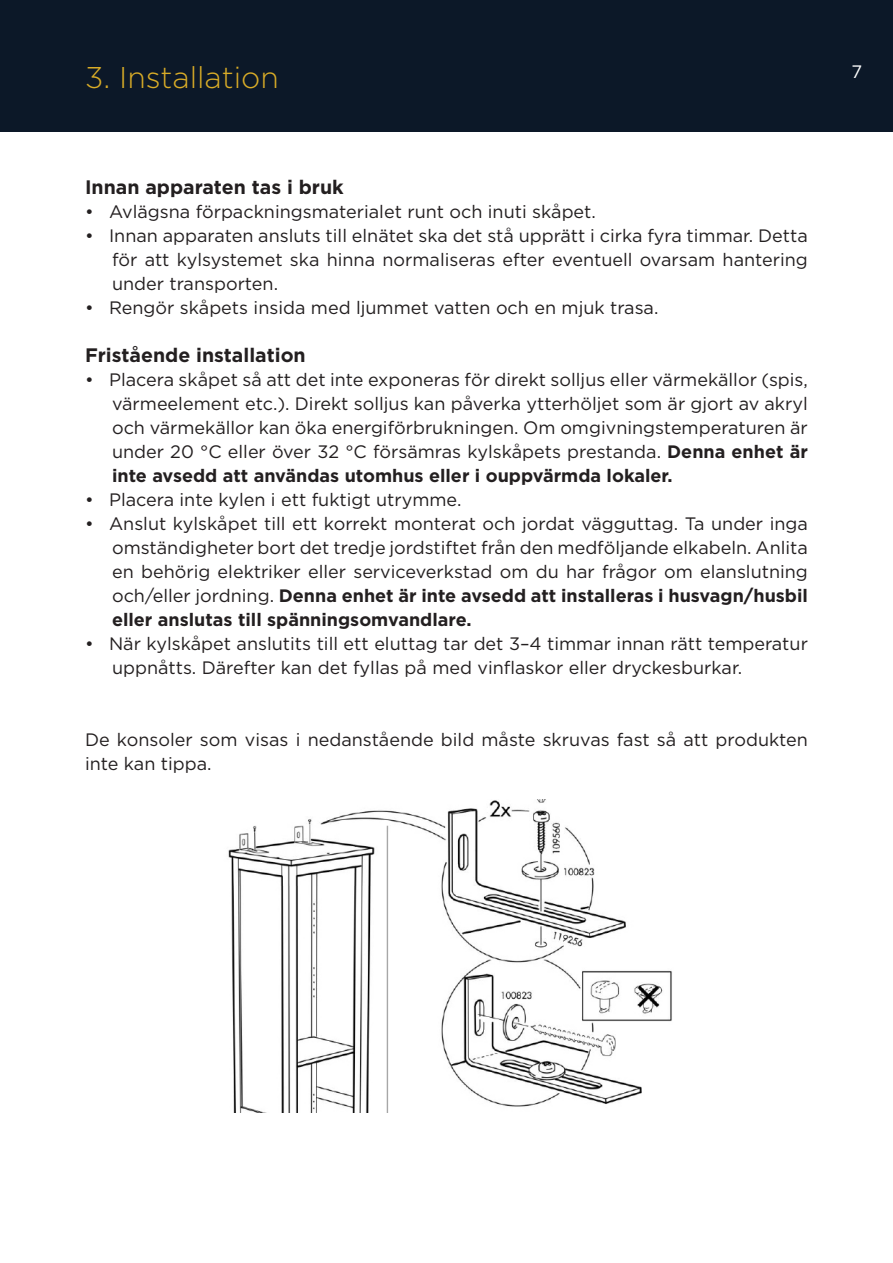
<style>
.page{position:relative;width:893px;height:1263px;background:#fff}
.page>*{position:absolute;margin:0;border:0;box-sizing:border-box;transform-origin:0 0}
.Sidetittel{font:300 30px "Gotham";color:#d9ac27}
.Mellomtittel{font:700 19.5px "Gotham";color:#231f20}
.Brødtekst{font:18px/24px "Gotham";color:#231f20;text-align:justify}
.t1{font:18px "Gotham";color:#fff}
.s1{font-weight:700}
</style>
<div class="page">
<div style="left:0;top:0;width:893px;height:132px;background:#0c1828"></div>
<img style="left:228px;top:799px;width:444px;height:314px">
<p class="Sidetittel" style="left:85px;top:58px;width:195px">3. Installation</p>
<p class="Mellomtittel" style="left:85px;top:174px;width:260px">Innan apparaten tas i bruk</p>
<p class="Brødtekst" style="left:85px;top:199px;width:512px">• Avlägsna förpackningsmaterialet runt och inuti skåpet.</p>
<p class="Brødtekst" style="left:112px;top:223px;width:697px;text-indent:-27px">• Innan apparaten ansluts till elnätet ska det stå upprätt i cirka fyra timmar. Detta för att kylsystemet ska hinna normaliseras efter eventuell ovarsam hantering under transporten.</p>
<p class="Brødtekst" style="left:85px;top:295px;width:575px">• Rengör skåpets insida med ljummet vatten och en mjuk trasa.</p>
<p class="Mellomtittel" style="left:85px;top:342px;width:222px">Fristående installation</p>
<p class="Brødtekst" style="left:112px;top:367px;width:697px;text-indent:-27px">• Placera skåpet så att det inte exponeras för direkt solljus eller värmekällor (spis, värmeelement etc.). Direkt solljus kan påverka ytterhöljet som är gjort av akryl och värmekällor kan öka energiförbrukningen. Om omgivningstemperaturen är under 20 °C eller över 32 °C försämras kylskåpets prestanda. <span class="s1">Denna enhet är inte avsedd att användas utomhus eller i ouppvärmda lokaler.</span></p>
<p class="Brødtekst" style="left:85px;top:487px;width:378px">• Placera inte kylen i ett fuktigt utrymme.</p>
<p class="Brødtekst" style="left:112px;top:511px;width:697px;text-indent:-27px">• Anslut kylskåpet till ett korrekt monterat och jordat vägguttag. Ta under inga omständigheter bort det tredje jordstiftet från den medföljande elkabeln. Anlita en behörig elektriker eller serviceverkstad om du har frågor om elanslutning och/eller jordning. <span class="s1">Denna enhet är inte avsedd att installeras i husvagn/husbil eller anslutas till spänningsomvandlare.</span></p>
<p class="Brødtekst" style="left:112px;top:631px;width:697px;text-indent:-27px">• När kylskåpet anslutits till ett eluttag tar det 3–4 timmar innan rätt temperatur uppnåtts. Därefter kan det fyllas på med vinflaskor eller dryckesburkar.</p>
<p class="Brødtekst" style="left:85px;top:727px;width:724px">De konsoler som visas i nedanstående bild måste skruvas fast så att produkten inte kan tippa.</p>
<p class="t1" style="left:851px;top:60px;width:12px">7</p>
</div>
